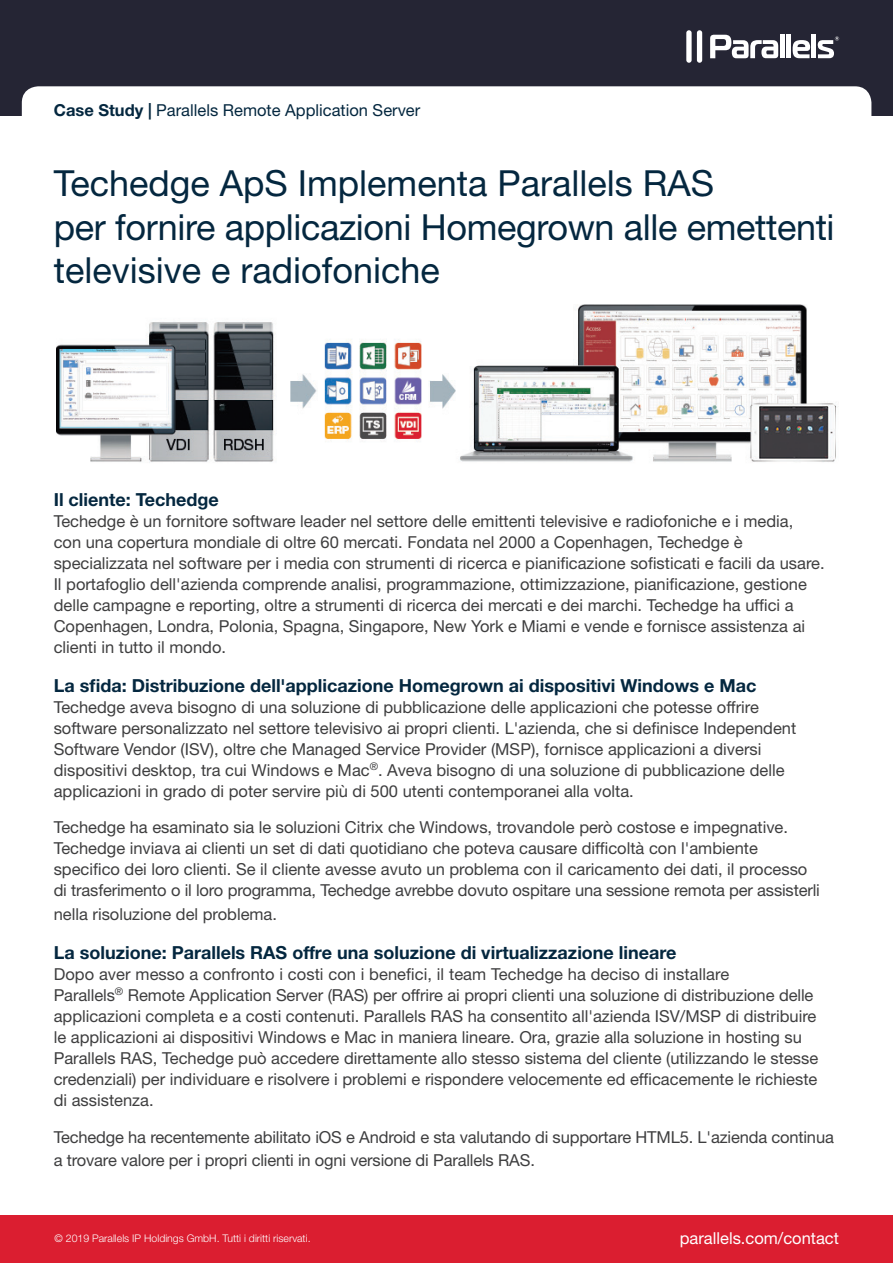
<style>
.page{position:relative;width:893px;height:1263px;background:#fff}
.page>*{position:absolute;margin:0;border:0;box-sizing:border-box;transform-origin:0 0}
.t1{font:36px/43.2px "Helvetica Neue LT Std";color:#04273f}
.t2{font:700 18px "Helvetica Neue LT Std";color:#04273f}
.t3{font:16.5px/21px "Helvetica Neue LT Std";color:#3e3e3f}
.t4{font:16.5px "Helvetica Neue LT Std";color:#04273f}
.t5{font:16.5px "Helvetica Neue LT Std";color:#fff}
.t6{font:300 10.5px "Helvetica Neue LT Std";color:#fff}
.s1{font-weight:700}
</style>
<div class="page">
<div style="left:0;top:0;width:893px;height:115px;background:#252534"></div>
<div style="left:22px;top:86px;width:849px;height:29px;background:#fff"></div>
<div style="left:686px;top:30px;width:6px;height:33px;background:#fff;border-radius:3px"></div>
<div style="left:697px;top:30px;width:5px;height:33px;background:#fff;border-radius:3px"></div>
<svg style="left:793px;top:40px;width:17px;height:18px"></svg>
<div style="left:811px;top:35px;width:5px;height:23px;background:#fff"></div>
<div style="left:786px;top:35px;width:5px;height:23px;background:#fff"></div>
<div style="left:780px;top:35px;width:5px;height:23px;background:#fff"></div>
<svg style="left:710px;top:35px;width:68px;height:23px"></svg>
<svg style="left:817px;top:36px;width:22px;height:22px"></svg>
<img style="left:56px;top:305px;width:780px;height:158px">
<div style="left:1px;top:1215px;width:892px;height:48px;background:#db1e30"></div>
<p class="t4" style="left:54px;top:101px;width:368px"><span class="s1">Case Study |</span> Parallels Remote Application Server</p>
<h1 class="t1" style="left:54px;top:161px;width:782px">Techedge ApS Implementa Parallels RAS<br>per fornire applicazioni Homegrown alle emettenti televisive e radiofoniche</h1>
<p class="t2" style="left:54px;top:488px;width:167px">Il cliente: Techedge</p>
<p class="t3" style="left:54px;top:510px;width:772px">Techedge è un fornitore software leader nel settore delle emittenti televisive e radiofoniche e i media, con una copertura mondiale di oltre 60 mercati. Fondata nel 2000 a Copenhagen, Techedge è specializzata nel software per i media con strumenti di ricerca e pianificazione sofisticati e facili da usare.<br>Il portafoglio dell'azienda comprende analisi, programmazione, ottimizzazione, pianificazione, gestione delle campagne e reporting, oltre a strumenti di ricerca dei mercati e dei marchi. Techedge ha uffici a Copenhagen, Londra, Polonia, Spagna, Singapore, New York e Miami e vende e fornisce assistenza ai clienti in tutto il mondo.</p>
<p class="t2" style="left:54px;top:674px;width:704px">La sfida: Distribuzione dell'applicazione Homegrown ai dispositivi Windows e Mac</p>
<p class="t3" style="left:54px;top:696px;width:744px">Techedge aveva bisogno di una soluzione di pubblicazione delle applicazioni che potesse offrire software personalizzato nel settore televisivo ai propri clienti. L'azienda, che si definisce Independent Software Vendor (ISV), oltre che Managed Service Provider (MSP), fornisce applicazioni a diversi dispositivi desktop, tra cui Windows e Mac<sup>®</sup>. Aveva bisogno di una soluzione di pubblicazione delle applicazioni in grado di poter servire più di 500 utenti contemporanei alla volta.</p>
<p class="t3" style="left:54px;top:816px;width:768px">Techedge ha esaminato sia le soluzioni Citrix che Windows, trovandole però costose e impegnative.<br>Techedge inviava ai clienti un set di dati quotidiano che poteva causare difficoltà con l'ambiente specifico dei loro clienti. Se il cliente avesse avuto un problema con il caricamento dei dati, il processo di trasferimento o il loro programma, Techedge avrebbe dovuto ospitare una sessione remota per assisterli</p>
<p class="t3" style="left:54px;top:903px;width:225px">nella risoluzione del problema.</p>
<p class="t2" style="left:54px;top:941px;width:624px">La soluzione: Parallels RAS offre una soluzione di virtualizzazione lineare</p>
<p class="t3" style="left:54px;top:963px;width:766px">Dopo aver messo a confronto i costi con i benefici, il team Techedge ha deciso di installare<br>Parallels<sup>®</sup> Remote Application Server (RAS) per offrire ai propri clienti una soluzione di distribuzione delle applicazioni completa e a costi contenuti. Parallels RAS ha consentito all'azienda ISV/MSP di distribuire le applicazioni ai dispositivi Windows e Mac in maniera lineare. Ora, grazie alla soluzione in hosting su Parallels RAS, Techedge può accedere direttamente allo stesso sistema del cliente (utilizzando le stesse credenziali) per individuare e risolvere i problemi e rispondere velocemente ed efficacemente le richieste di assistenza.</p>
<p class="t3" style="left:54px;top:1126px;width:782px;line-height:22.5px">Techedge ha recentemente abilitato iOS e Android e sta valutando di supportare HTML5. L'azienda continua a trovare valore per i propri clienti in ogni versione di Parallels RAS.</p>
<p class="t6" style="left:55px;top:1232px;width:257px">© 2019 Parallels IP Holdings GmbH. Tutti i diritti riservati.</p>
<p class="t5" style="left:680px;top:1228px;width:161px">parallels.com/contact</p>
</div>
